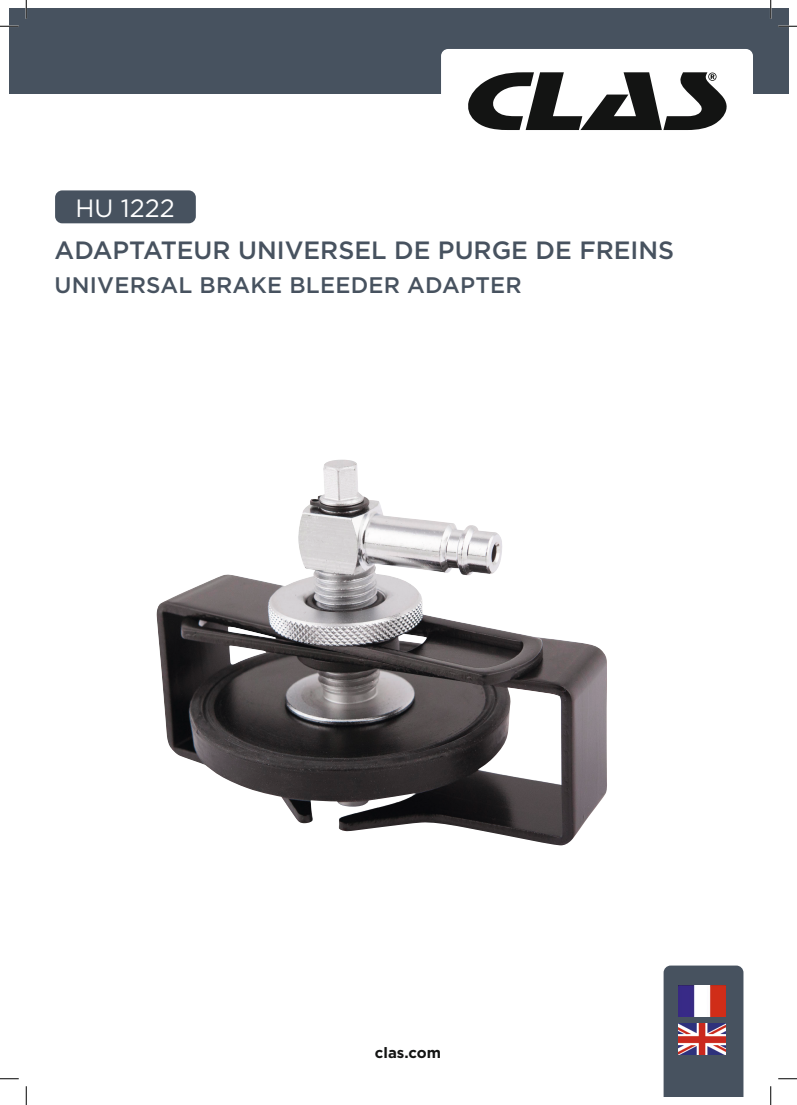
<style>
.page{position:relative;width:797px;height:1105px;background:#fff}
.page>*{position:absolute;margin:0;border:0;box-sizing:border-box;transform-origin:0 0}
.t1{font:500 25px "Gotham";color:#47525f}
.t2{font:25px "Gotham";color:#fff}
.t3{font:500 22.5px "Gotham";letter-spacing:.01em;color:#47525f}
.t4{font:700 15px "Gotham";color:#131413}
</style>
<div class="page">
<div style="left:663px;top:965px;width:80px;height:131px;background:#47525f"></div>
<div style="left:9px;top:9px;width:779px;height:85px;background:#47525f"></div>
<img style="left:678px;top:986px;width:47px;height:31px">
<img style="left:678px;top:1024px;width:47px;height:31px">
<img style="left:157px;top:460px;width:450px;height:385px">
<div style="left:55px;top:190px;width:141px;height:33px;background:#47525f;border-radius:7px"></div>
<div style="left:441px;top:49px;width:312px;height:58px;background:#fff;border-radius:7px"></div>
<svg style="left:468px;top:72px;width:259px;height:58px"></svg>
<svg style="left:0;top:25px;width:19px;height:2px"></svg>
<svg style="left:778px;top:25px;width:19px;height:2px"></svg>
<svg style="left:0;top:1078px;width:19px;height:1px"></svg>
<svg style="left:778px;top:1078px;width:19px;height:1px"></svg>
<svg style="left:25px;top:0;width:2px;height:19px"></svg>
<svg style="left:25px;top:1086px;width:2px;height:19px"></svg>
<svg style="left:770px;top:0;width:1px;height:19px"></svg>
<svg style="left:770px;top:1086px;width:1px;height:19px"></svg>
<p class="t2" style="left:75px;top:192px;width:101px">HU 1222</p>
<p class="t1" style="left:55px;top:234px;width:621px">ADAPTATEUR UNIVERSEL DE PURGE DE FREINS</p>
<p class="t3" style="left:55px;top:270px;width:468px">UNIVERSAL BRAKE BLEEDER ADAPTER</p>
<p class="t4" style="left:375px;top:1043px;width:68px">clas.com</p>
</div>
